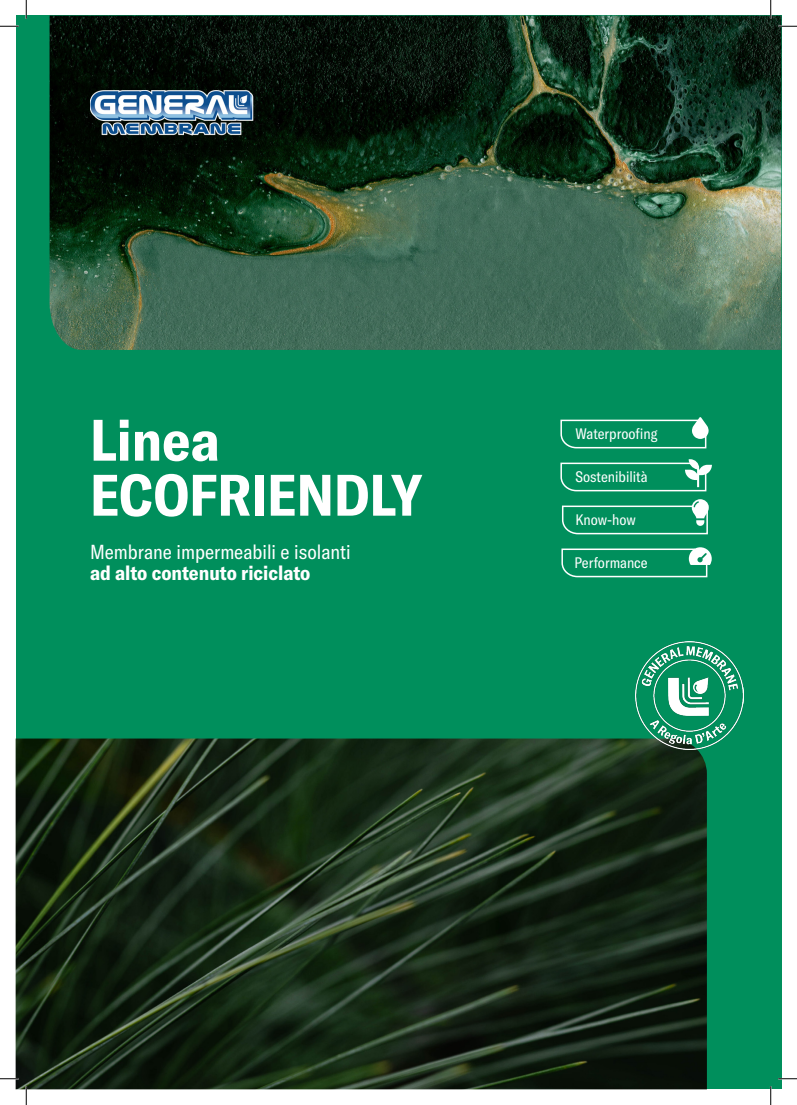
<style>
.page{position:relative;width:797px;height:1105px;background:#fff}
.page>*{position:absolute;margin:0;border:0;box-sizing:border-box;transform-origin:0 0}
.t1{font:700 condensed 57.5px/55px "GT America";color:#fff}
.t2{font:condensed 20px/21.2px "GT America";color:#fff}
.t3{font:condensed 15px "GT America";color:#fff}
.s1{font-weight:700}
</style>
<div class="page">
<div style="left:16px;top:16px;width:765px;height:1073px;background:#008f5c"></div>
<img style="left:50px;top:16px;width:731px;height:334px">
<img style="left:16px;top:738px;width:691px;height:351px">
<svg style="left:560px;top:459px;width:152px;height:33px"></svg>
<svg style="left:560px;top:417px;width:148px;height:32px"></svg>
<svg style="left:561px;top:499px;width:147px;height:36px"></svg>
<svg style="left:561px;top:547px;width:150px;height:31px"></svg>
<img style="left:90px;top:90px;width:163px;height:46px">
<img style="left:635px;top:642px;width:108px;height:107px">
<svg style="left:0;top:25px;width:19px;height:2px"></svg>
<svg style="left:778px;top:25px;width:19px;height:2px"></svg>
<svg style="left:0;top:1078px;width:19px;height:1px"></svg>
<svg style="left:778px;top:1078px;width:19px;height:1px"></svg>
<svg style="left:25px;top:0;width:2px;height:19px"></svg>
<svg style="left:25px;top:1086px;width:2px;height:19px"></svg>
<svg style="left:770px;top:0;width:1px;height:19px"></svg>
<svg style="left:770px;top:1086px;width:1px;height:19px"></svg>
<p class="t1" style="left:90px;top:412px;width:334px">Linea<br>ECOFRIENDLY</p>
<p class="t2" style="left:90px;top:541px;width:262px">Membrane impermeabili e isolanti <span class="s1">ad alto contenuto riciclato</span></p>
<p class="t3" style="left:575px;top:425px;width:83px">Waterproofing</p>
<p class="t3" style="left:575px;top:468px;width:74px">Sostenibilità</p>
<p class="t3" style="left:575px;top:511px;width:62px">Know-how</p>
<p class="t3" style="left:574px;top:554px;width:75px">Performance</p>
</div>
